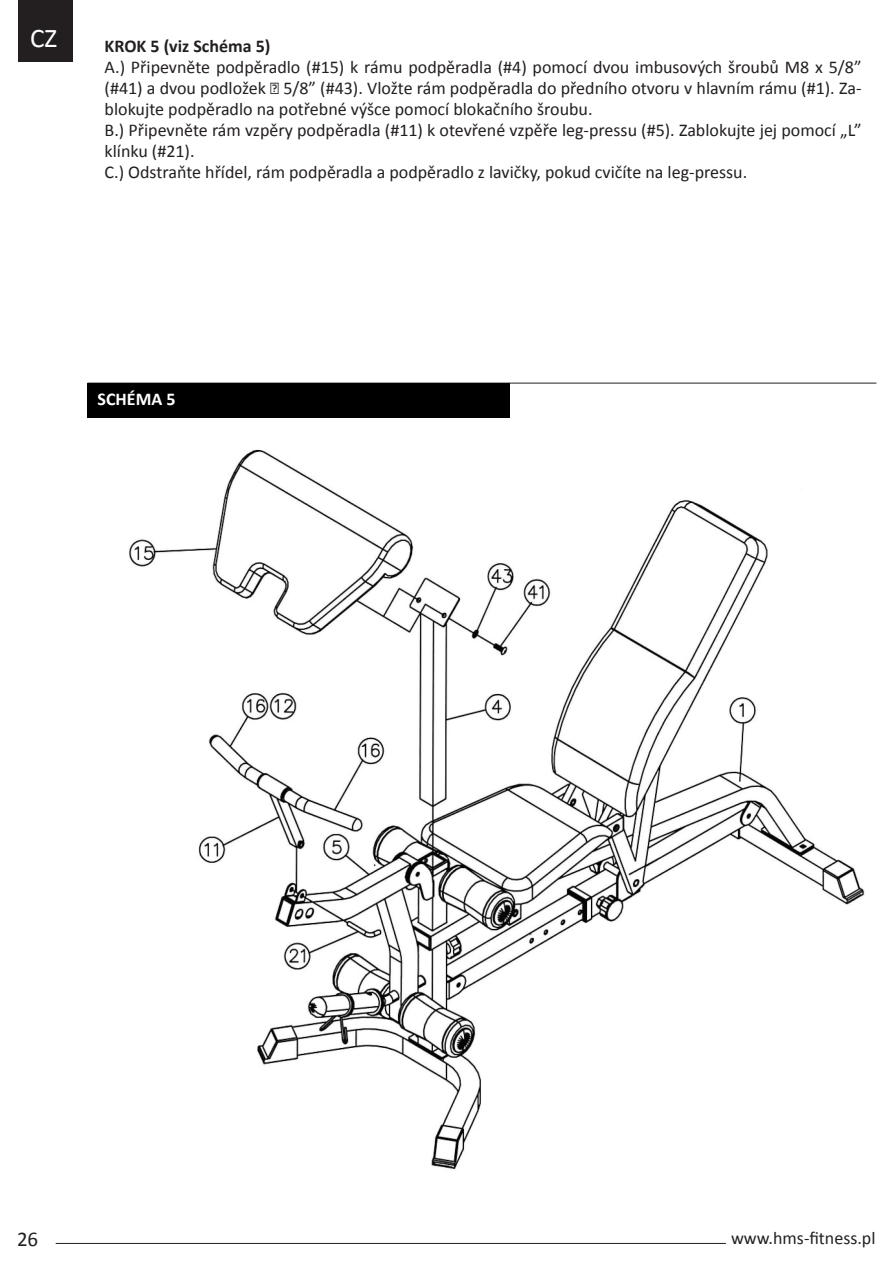
<style>
.page{position:relative;width:893px;height:1263px;background:#fff}
.page>*{position:absolute;margin:0;border:0;box-sizing:border-box;transform-origin:0 0}
.t1{font:27px "Calibri";color:#fff}
.t2{font:21px "Calibri";color:#231f20}
.t3{font:18px/21px "Calibri";color:#231f20}
.t4{font:700 18px "Calibri";color:#231f20}
.t5{font:700 18px "Calibri";color:#fff}
</style>
<div class="page">
<div style="left:18px;top:0;width:55px;height:62px;background:#231f20"></div>
<hr style="left:56px;top:1243px;width:670px;height:1px;background:#231f20">
<hr style="left:88px;top:383px;width:788px;height:1px;background:#231f20">
<div style="left:88px;top:383px;width:422px;height:34px;background:#000"></div>
<img style="left:129px;top:449px;width:736px;height:720px">
<h1 class="t1" style="left:30px;top:21px;width:29px">CZ</h1>
<p class="t4" style="left:105px;top:34px;width:167px">KROK 5 (viz Schéma 5)</p>
<p class="t3" style="left:105px;top:56px;width:758px">A.) Připevněte podpěradlo (#15) k rámu podpěradla (#4) pomocí dvou imbusových šroubů M8 x 5/8” (#41) a dvou podložek 5/8” (#43). Vložte rám podpěradla do předního otvoru v hlavním rámu (#1). Za&shy;blokujte podpěradlo na potřebné výšce pomocí blokačního šroubu.<br>B.) Připevněte rám vzpěry podpěradla (#11) k otevřené vzpěře leg-pressu (#5). Zablokujte jej pomocí „L” klínku (#21).<br>C.) Odstraňte hřídel, rám podpěradla a podpěradlo z lavičky, pokud cvičíte na leg-pressu.</p>
<p class="t5" style="left:98px;top:388px;width:80px">SCHÉMA 5</p>
<p class="t2" style="left:17px;top:1226px;width:23px">26</p>
<p class="t3" style="left:731px;top:1227px;width:146px">www.hms-fitness.pl</p>
</div>
